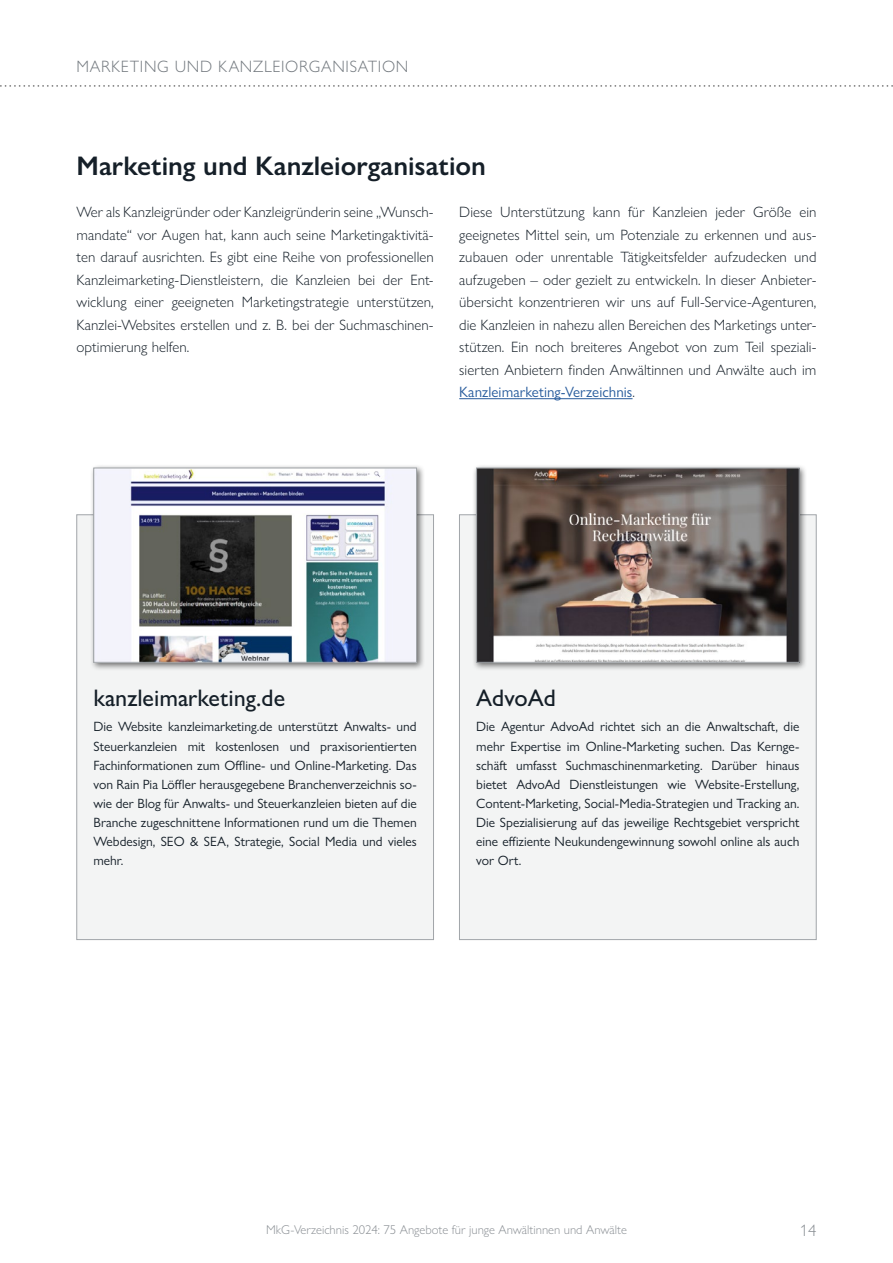
<style>
.page{position:relative;width:893px;height:1263px;background:#fff}
.page>*{position:absolute;margin:0;border:0;box-sizing:border-box;transform-origin:0 0}
.t1{font:600 27px "Gill Sans Nova";color:#151f28}
.t2{font:500 24px "Gill Sans Nova";color:#151f28}
.t3{font:300 16.5px "Gill Sans Nova";letter-spacing:.04em;color:#72787e}
.t4{font:300 16.5px "Gill Sans Nova";color:#8a8f94}
.t5{font:300 15px/22.5px "Gill Sans Nova";letter-spacing:.005em;color:#151f28;text-align:justify}
.t6{font:13.5px/19px "Gill Sans Nova";color:#151f28;text-align:justify}
.t7{font:300 12.75px "Gill Sans Nova";color:#8a8f94}
.s1{font-weight:400;color:#275b9c}
</style>
<div class="page">
<div style="left:77px;top:514px;width:357px;height:426px;background:#f3f4f4;border:1px solid #a1a5a9"></div>
<div style="left:459px;top:514px;width:357px;height:426px;background:#f3f4f4;border:1px solid #a1a5a9"></div>
<hr style="left:459px;top:398px;width:173px;height:1px;background:#275b9c">
<svg style="left:0;top:85px;width:893px;height:2px"></svg>
<div style="left:89px;top:463px;width:336px;height:208px;background:#000;opacity:.55"></div>
<img style="left:93px;top:468px;width:324px;height:195px">
<div style="left:472px;top:463px;width:336px;height:208px;background:#000;opacity:.55"></div>
<svg style="left:476px;top:468px;width:324px;height:195px;background:#736a67"></svg>
<p class="t3" style="left:77px;top:56px;width:333px">MARKETING UND KANZLEIORGANISATION</p>
<h1 class="t1" style="left:77px;top:149px;width:411px">Marketing und Kanzleiorganisation</h1>
<p class="t5" style="left:77px;top:201px;width:359px">Wer als Kanzleigründer oder Kanzleigründerin seine „Wunsch&shy;mandate“ vor Augen hat, kann auch seine Marketingaktivitä&shy;ten darauf ausrichten. Es gibt eine Reihe von professionellen Kanzleimarketing-Dienstleistern, die Kanzleien bei der Ent&shy;wicklung einer geeigneten Marketingstrategie unterstützen, Kanzlei-Websites erstellen und z. B. bei der Suchmaschinen&shy;optimierung helfen.</p>
<p class="t5" style="left:459px;top:201px;width:359px">Diese Unterstützung kann für Kanzleien jeder Größe ein geeignetes Mittel sein, um Potenziale zu erkennen und aus&shy;zubauen oder unrentable Tätigkeitsfelder aufzudecken und aufzugeben – oder gezielt zu entwickeln. In dieser Anbieter&shy;übersicht konzentrieren wir uns auf Full-Service-Agenturen, die Kanzleien in nahezu allen Bereichen des Marketings unter&shy;stützen. Ein noch breiteres Angebot von zum Teil speziali&shy;sierten Anbietern finden Anwältinnen und Anwälte auch im <span class="s1">Kanzleimarketing-Verzeichnis</span>.</p>
<h2 class="t2" style="left:94px;top:684px;width:193px">kanzleimarketing.de</h2>
<p class="t6" style="left:94px;top:717px;width:325px">Die Website kanzleimarketing.de unterstützt Anwalts- und Steuerkanzleien mit kostenlosen und praxisorientierten Fachinformationen zum Offline- und Online-Marketing. Das von Rain Pia Löffler herausgegebene Branchenverzeichnis so&shy;wie der Blog für Anwalts- und Steuerkanzleien bieten auf die Branche zugeschnittene Informationen rund um die Themen Webdesign, SEO &amp; SEA, Strategie, Social Media und vieles mehr.</p>
<h2 class="t2" style="left:476px;top:684px;width:81px">AdvoAd</h2>
<p class="t6" style="left:476px;top:717px;width:325px">Die Agentur AdvoAd richtet sich an die Anwaltschaft, die mehr Expertise im Online-Marketing suchen. Das Kernge&shy;schäft umfasst Suchmaschinenmarketing. Darüber hinaus bietet AdvoAd Dienstleistungen wie Website-Erstellung, Content-Marketing, Social-Media-Strategien und Tracking an.<br>Die Spezialisierung auf das jeweilige Rechtsgebiet verspricht eine effiziente Neukundengewinnung sowohl online als auch vor Ort.</p>
<p class="t7" style="left:266px;top:1222px;width:362px">MkG-Verzeichnis 2024: 75 Angebote für junge Anwältinnen und Anwälte</p>
<p class="t4" style="left:800px;top:1220px;width:18px">14</p>
</div>
